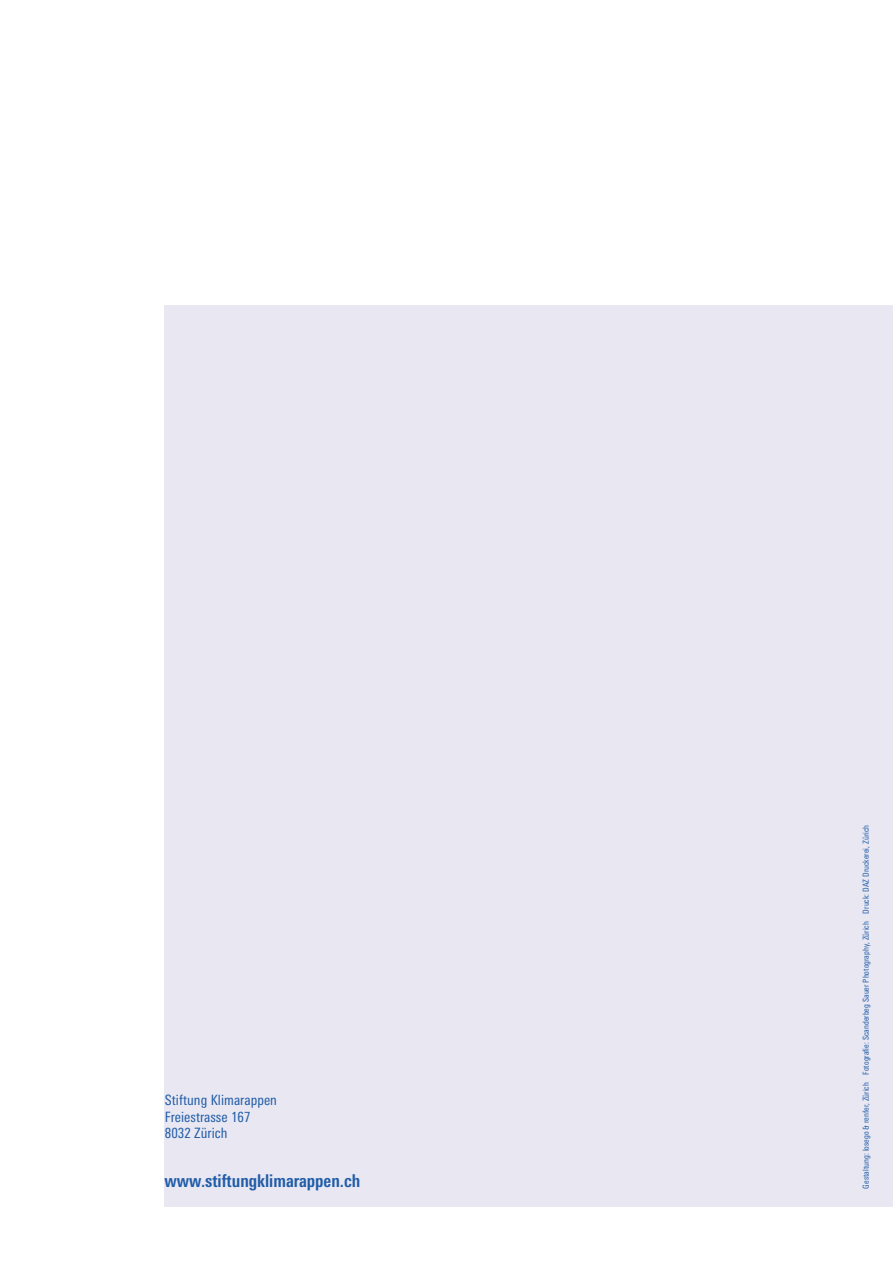
<style>
.page{position:relative;width:893px;height:1263px;background:#fff}
.page>*{position:absolute;margin:0;border:0;box-sizing:border-box;transform-origin:0 0}
.t1{font:700 condensed 17.7px "Linotype Univers";color:#205ca7}
.t2{font:condensed 14.25px/16.8px "Linotype Univers";letter-spacing:.005em;color:#205ca7}
.t3{font:condensed 8.25px "Linotype Univers";letter-spacing:.005em;color:#205ca7}
</style>
<div class="page">
<div style="left:165px;top:305px;width:728px;height:902px;background:#e8e7f2"></div>
<h2 class="t2" style="left:165px;top:1091px;width:114px">Stiftung Klimarappen<br>Freiestrasse 167<br>8032 Zürich</h2>
<h1 class="t1" style="left:164px;top:1171px;width:197px">www.stiftungklimarappen.ch</h1>
<p class="t3" style="left:861px;top:1188px;width:365px;rotate:-90deg">Gestaltung: losego &amp; renfer, Zürich Fotografie: Scanderbeg Sauer Photography, Zürich Druck: DAZ Druckerei, Zürich</p>
</div>
